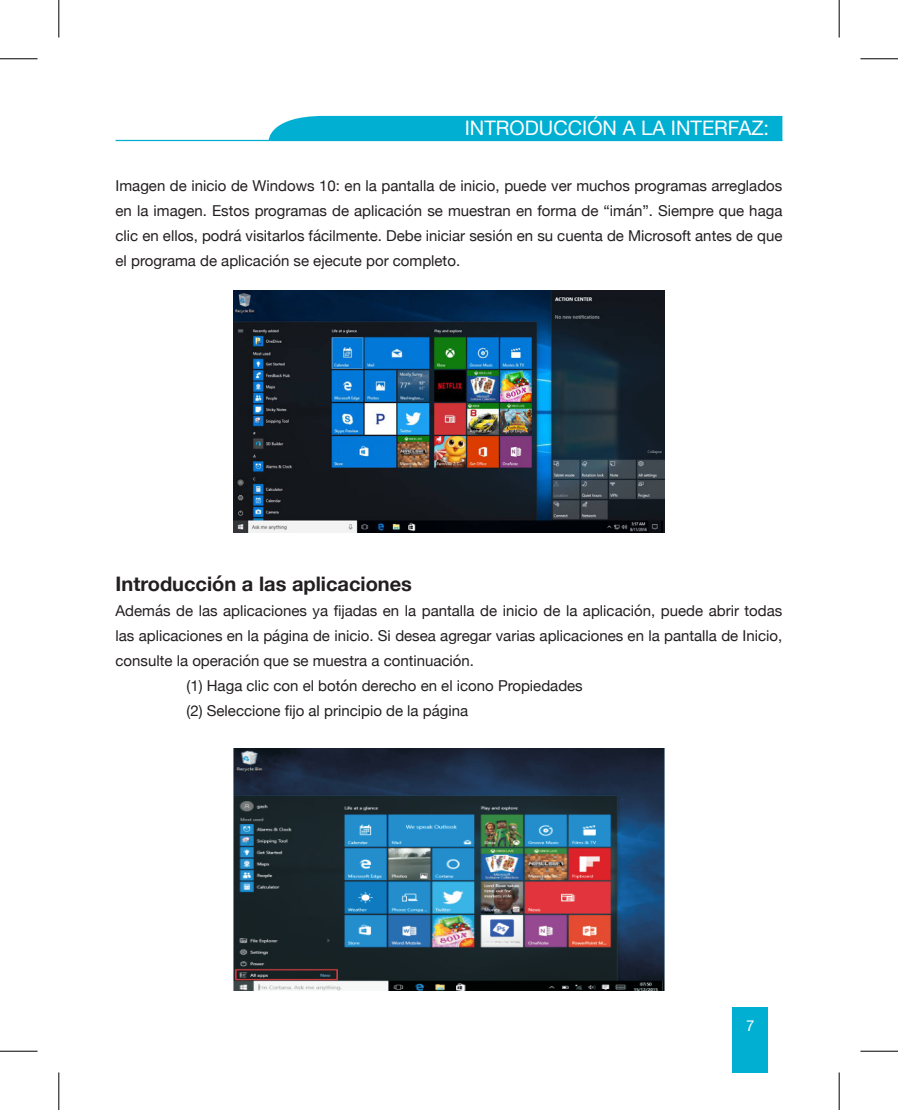
<style>
.page{position:relative;width:898px;height:1110px;background:#fff}
.page>*{position:absolute;margin:0;border:0;box-sizing:border-box;transform-origin:0 0}
.t1{font:700 20px "Helvetica Neue";color:#231f20}
.t2{font:20px "Helvetica Neue";color:#fff}
.t3{font:15px/25px "Helvetica Neue";color:#231f20;text-align:justify}
.t4{font:15px "Helvetica Neue";color:#fff}
</style>
<div class="page">
<div style="left:732px;top:1007px;width:35px;height:65px;background:#00afd2"></div>
<div style="left:268px;top:116px;width:514px;height:24px;background:#00afd2"></div>
<hr style="left:115px;top:140px;width:667px;height:1px;background:#00afd2">
<img style="left:233px;top:290px;width:431px;height:243px">
<img style="left:233px;top:748px;width:431px;height:242px">
<hr style="left:0;top:58px;width:38px;height:1px;background:#000">
<hr style="left:860px;top:58px;width:37px;height:1px;background:#000">
<hr style="left:0;top:1050px;width:38px;height:1px;background:#000">
<hr style="left:860px;top:1050px;width:37px;height:1px;background:#000">
<hr style="left:58px;top:0;width:1px;height:37px;background:#000">
<hr style="left:58px;top:1072px;width:1px;height:38px;background:#000">
<hr style="left:838px;top:0;width:1px;height:37px;background:#000">
<hr style="left:838px;top:1072px;width:1px;height:38px;background:#000">
<p class="t2" style="left:464px;top:113px;width:306px">INTRODUCCIÓN A LA INTERFAZ:</p>
<p class="t3" style="left:115px;top:173px;width:668px">Imagen de inicio de Windows 10: en la pantalla de inicio, puede ver muchos programas arreglados en la imagen. Estos programas de aplicación se muestran en forma de “imán”. Siempre que haga clic en ellos, podrá visitarlos fácilmente. Debe iniciar sesión en su cuenta de Microsoft antes de que el programa de aplicación se ejecute por completo.</p>
<p class="t1" style="left:115px;top:568px;width:298px">Introducción a las aplicaciones</p>
<p class="t3" style="left:115px;top:598px;width:668px">Además de las aplicaciones ya fijadas en la pantalla de inicio de la aplicación, puede abrir todas las aplicaciones en la página de inicio. Si desea agregar varias aplicaciones en la pantalla de Inicio, consulte la operación que se muestra a continuación.</p>
<p class="t3" style="left:186px;top:673px;width:397px">(1) Haga clic con el botón derecho en el icono Propiedades</p>
<p class="t3" style="left:186px;top:698px;width:283px">(2) Seleccione fijo al principio de la página</p>
<p class="t4" style="left:746px;top:1015px;width:10px">7</p>
</div>
